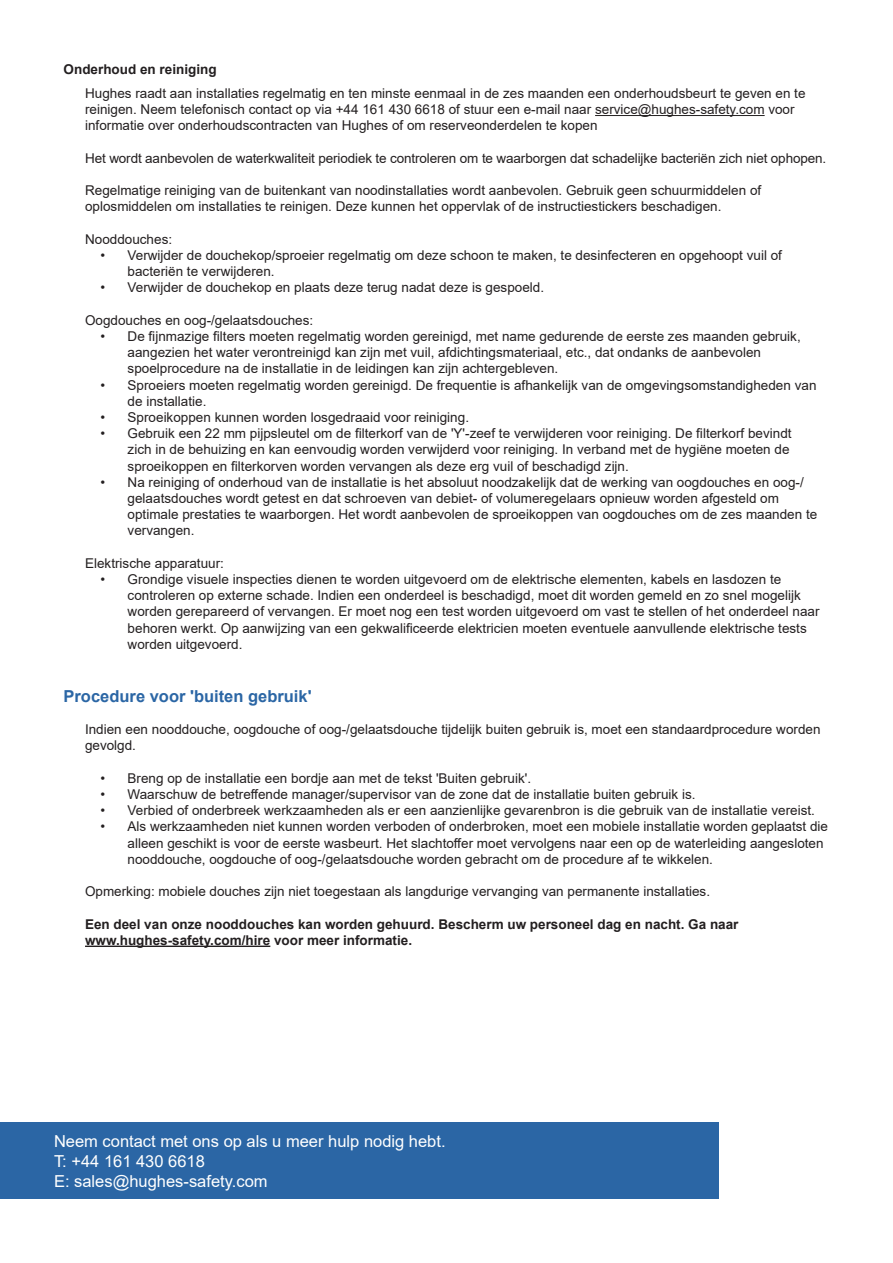
<style>
.page{position:relative;width:893px;height:1263px;background:#fff}
.page>*{position:absolute;margin:0;border:0;box-sizing:border-box;transform-origin:0 0}
.t1{font:16.5px/19.8px "Arial";color:#fff}
.t2{font:700 16.5px "Arial";color:#2b66a5}
.t3{font:13.5px/16.2px "Arial";color:#231f20}
.t4{font:700 13.5px/16.2px "Arial";color:#231f20}
</style>
<div class="page">
<hr style="left:85px;top:945px;width:185px;height:2px;background:#231f20">
<div style="left:0;top:1123px;width:719px;height:76px;background:#2b66a5"></div>
<hr style="left:595px;top:115px;width:170px;height:1px;background:#231f20">
<p class="t4" style="left:64px;top:61px;width:155px">Onderhoud en reiniging</p>
<p class="t3" style="left:85px;top:85px;width:722px">Hughes raadt aan installaties regelmatig en ten minste eenmaal in de zes maanden een onderhoudsbeurt te geven en te reinigen. Neem telefonisch contact op via +44 161 430 6618 of stuur een e-mail naar service@hughes-safety.com voor informatie over onderhoudscontracten van Hughes of om reserveonderdelen te kopen</p>
<p class="t3" style="left:85px;top:150px;width:743px">Het wordt aanbevolen de waterkwaliteit periodiek te controleren om te waarborgen dat schadelijke bacteriën zich niet ophopen.</p>
<p class="t3" style="left:85px;top:182px;width:678px">Regelmatige reiniging van de buitenkant van noodinstallaties wordt aanbevolen. Gebruik geen schuurmiddelen of oplosmiddelen om installaties te reinigen. Deze kunnen het oppervlak of de instructiestickers beschadigen.</p>
<p class="t3" style="left:85px;top:231px;width:89px">Nooddouches:</p>
<p class="t3" style="left:128px;top:247px;width:656px;text-indent:-27px">• Verwijder de douchekop/sproeier regelmatig om deze schoon te maken, te desinfecteren en opgehoopt vuil of bacteriën te verwijderen.</p>
<p class="t3" style="left:101px;top:279px;width:445px">• Verwijder de douchekop en plaats deze terug nadat deze is gespoeld.</p>
<p class="t3" style="left:85px;top:312px;width:230px">Oogdouches en oog-/gelaatsdouches:</p>
<p class="t3" style="left:128px;top:328px;width:675px;text-indent:-27px">• De fijnmazige filters moeten regelmatig worden gereinigd, met name gedurende de eerste zes maanden gebruik, aangezien het water verontreinigd kan zijn met vuil, afdichtingsmateriaal, etc., dat ondanks de aanbevolen spoelprocedure na de installatie in de leidingen kan zijn achtergebleven.</p>
<p class="t3" style="left:128px;top:377px;width:690px;text-indent:-27px">• Sproeiers moeten regelmatig worden gereinigd. De frequentie is afhankelijk van de omgevingsomstandigheden van de installatie.</p>
<p class="t3" style="left:101px;top:409px;width:370px">• Sproeikoppen kunnen worden losgedraaid voor reiniging.</p>
<p class="t3" style="left:128px;top:425px;width:665px;text-indent:-27px">• Gebruik een 22 mm pijpsleutel om de filterkorf van de 'Y'-zeef te verwijderen voor reiniging. De filterkorf bevindt zich in de behuizing en kan eenvoudig worden verwijderd voor reiniging. In verband met de hygiëne moeten de sproeikoppen en filterkorven worden vervangen als deze erg vuil of beschadigd zijn.</p>
<p class="t3" style="left:128px;top:474px;width:691px;text-indent:-27px">• Na reiniging of onderhoud van de installatie is het absoluut noodzakelijk dat de werking van oogdouches en oog-/ gelaatsdouches wordt getest en dat schroeven van debiet- of volumeregelaars opnieuw worden afgesteld om optimale prestaties te waarborgen. Het wordt aanbevolen de sproeikoppen van oogdouches om de zes maanden te vervangen.</p>
<p class="t3" style="left:85px;top:555px;width:140px">Elektrische apparatuur:</p>
<p class="t3" style="left:128px;top:571px;width:693px;text-indent:-27px">• Grondige visuele inspecties dienen te worden uitgevoerd om de elektrische elementen, kabels en lasdozen te controleren op externe schade. Indien een onderdeel is beschadigd, moet dit worden gemeld en zo snel mogelijk worden gerepareerd of vervangen. Er moet nog een test worden uitgevoerd om vast te stellen of het onderdeel naar behoren werkt. Op aanwijzing van een gekwalificeerde elektricien moeten eventuele aanvullende elektrische tests worden uitgevoerd.</p>
<p class="t2" style="left:64px;top:685px;width:250px">Procedure voor 'buiten gebruik'</p>
<p class="t3" style="left:85px;top:721px;width:737px">Indien een nooddouche, oogdouche of oog-/gelaatsdouche tijdelijk buiten gebruik is, moet een standaardprocedure worden gevolgd.</p>
<p class="t3" style="left:101px;top:770px;width:432px">• Breng op de installatie een bordje aan met de tekst 'Buiten gebruik'.</p>
<p class="t3" style="left:101px;top:786px;width:596px">• Waarschuw de betreffende manager/supervisor van de zone dat de installatie buiten gebruik is.</p>
<p class="t3" style="left:101px;top:802px;width:716px">• Verbied of onderbreek werkzaamheden als er een aanzienlijke gevarenbron is die gebruik van de installatie vereist.</p>
<p class="t3" style="left:128px;top:818px;width:702px;text-indent:-27px">• Als werkzaamheden niet kunnen worden verboden of onderbroken, moet een mobiele installatie worden geplaatst die alleen geschikt is voor de eerste wasbeurt. Het slachtoffer moet vervolgens naar een op de waterleiding aangesloten nooddouche, oogdouche of oog-/gelaatsdouche worden gebracht om de procedure af te wikkelen.</p>
<p class="t3" style="left:85px;top:883px;width:627px">Opmerking: mobiele douches zijn niet toegestaan als langdurige vervanging van permanente installaties.</p>
<p class="t4" style="left:85px;top:916px;width:655px">Een deel van onze nooddouches kan worden gehuurd. Bescherm uw personeel dag en nacht. Ga naar www.hughes-safety.com/hire voor meer informatie.</p>
<p class="t1" style="left:54px;top:1131px;width:393px">Neem contact met ons op als u meer hulp nodig hebt.<br>T: +44 161 430 6618<br>E: sales@hughes-safety.com</p>
</div>
